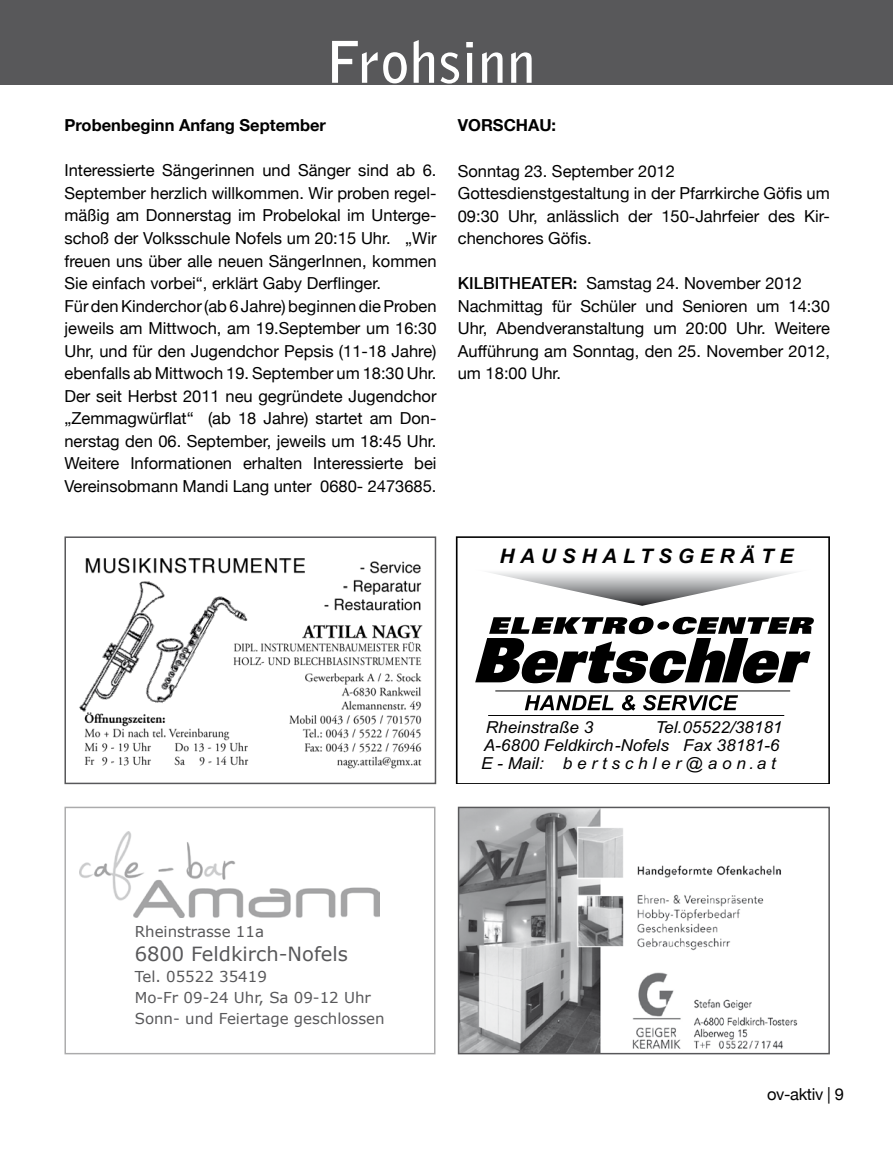
<style>
.page{position:relative;width:893px;height:1149px;background:#fff}
.page>*{position:absolute;margin:0;border:0;box-sizing:border-box;transform-origin:0 0}
.t1{font:700 57px "Bell Gothic Std";letter-spacing:.01em;color:#fff}
.t2{font:italic 700 19.95px "Arial";letter-spacing:.28em;color:#000;scale:1.04 1}
.t3{font:19.5px "Verdana";color:#58585a}
.t4{font:16.5px/22.5px "Helvetica Neue";color:#000}
.t5{font:italic 16.5px/18.1px "Arial";color:#000;scale:1.04 1}
.t6{font:700 16.5px "Helvetica Neue";color:#000}
.t7{font:15px/21px "Verdana";color:#58585a}
.s1{font-weight:500}
</style>
<div class="page">
<div style="left:0;top:0;width:893px;height:85px;background:#58585a"></div>
<img style="left:461px;top:809px;width:337px;height:242px">
<div style="left:458px;top:806px;width:372px;height:248px;border:2px solid #58585a"></div>
<img style="left:79px;top:831px;width:301px;height:85px">
<svg style="left:456px;top:536px;width:374px;height:246px"></svg>
<svg style="left:475px;top:569px;width:335px;height:36px"></svg>
<img style="left:79px;top:557px;width:344px;height:212px">
<div style="left:64px;top:536px;width:372px;height:248px;border:2px solid #58585a"></div>
<h1 class="t1" style="left:326px;top:28px;width:211px">Frohsinn</h1>
<p class="t6" style="left:64px;top:115px;width:263px">Probenbeginn Anfang September</p>
<p class="t4" style="left:64px;top:159px;width:374px">Interessierte Sängerinnen und Sänger sind ab 6.<br>September herzlich willkommen. Wir proben regel&shy;mäßig am Donnerstag im Probelokal im Unterge&shy;schoß der Volksschule Nofels um 20:15 Uhr. „Wir freuen uns über alle neuen SängerInnen, kommen Sie einfach vorbei“, erklärt Gaby Derflinger.<br>Für den Kinderchor (ab 6 Jahre) beginnen die Proben jeweils am Mittwoch, am 19.September um 16:30<br>Uhr, und für den Jugendchor Pepsis (11-18 Jahre) ebenfalls ab Mittwoch 19. September um 18:30 Uhr.<br>Der seit Herbst 2011 neu gegründete Jugendchor „Zemmagwürflat“ (ab 18 Jahre) startet am Don&shy;nerstag den 06. September, jeweils um 18:45 Uhr.<br>Weitere Informationen erhalten Interessierte bei Vereinsobmann Mandi Lang unter 0680- 2473685.</p>
<p class="t6" style="left:458px;top:115px;width:100px">VORSCHAU:</p>
<p class="t4" style="left:458px;top:159px;width:374px">Sonntag 23. September 2012<br>Gottesdienstgestaltung in der Pfarrkirche Göfis um 09:30 Uhr, anlässlich der 150-Jahrfeier des Kir&shy;chenchores Göfis.</p>
<p class="t4" style="left:458px;top:272px;width:374px"><span class="s1">KILBITHEATER:</span> Samstag 24. November 2012<br>Nachmittag für Schüler und Senioren um 14:30<br>Uhr, Abendveranstaltung um 20:00 Uhr. Weitere Aufführung am Sonntag, den 25. November 2012, um 18:00 Uhr.</p>
<p class="t2" style="left:499px;top:542px;width:284px">HAUSHALTSGERÄTE</p>
<p class="t7" style="left:135px;top:921px;width:131px">Rheinstrasse 11a</p>
<p class="t3" style="left:135px;top:941px;width:215px">6800 Feldkirch-Nofels</p>
<p class="t7" style="left:135px;top:966px;width:251px">Tel. 05522 35419<br>Mo-Fr 09-24 Uhr, Sa 09-12 Uhr<br>Sonn- und Feiertage geschlossen</p>
<p class="t5" style="left:481px;top:719px;width:291px;text-indent:174px">Tel.05522/38181<br>A-6800 Feldkirch-Nofels Fax 38181-6<br>E-Mail: bertschler@aon.at</p>
<p class="t5" style="left:486px;top:719px;width:105px">Rheinstraße 3</p>
<p class="t4" style="left:767px;top:1081px;width:79px">ov-aktiv | 9</p>
</div>
